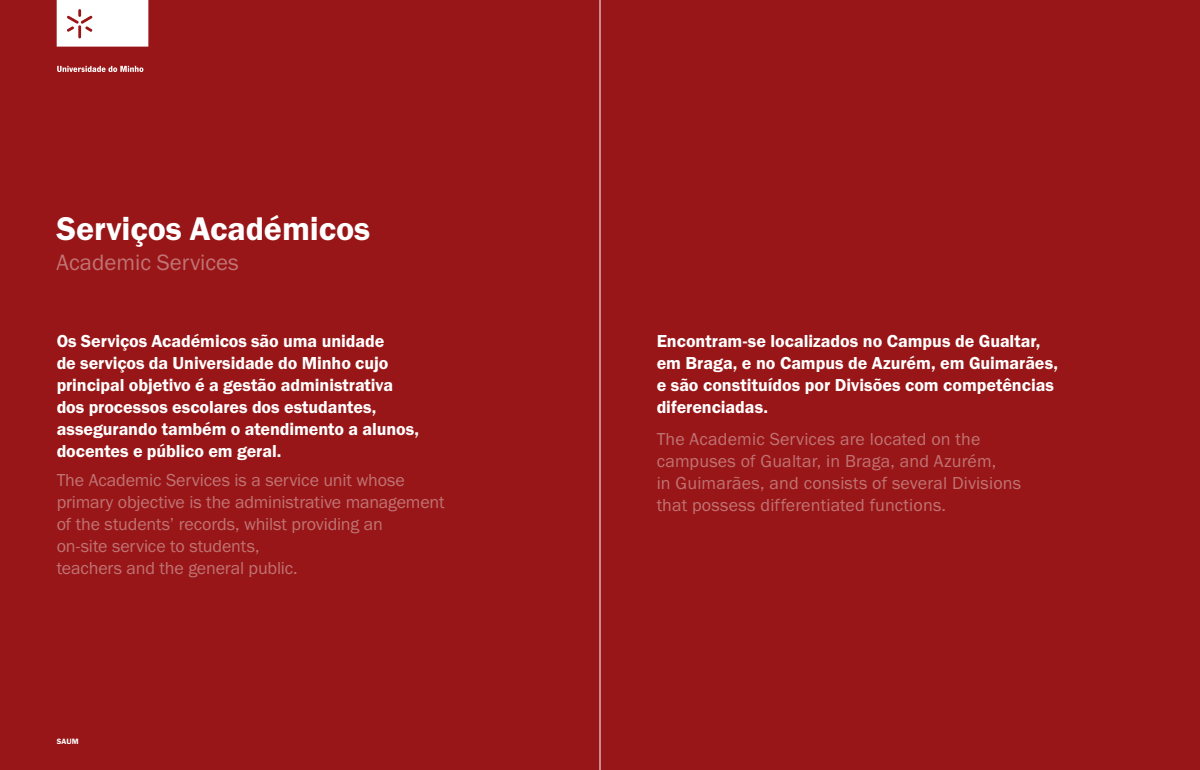
<style>
.page{position:relative;width:1200px;height:770px;background:#981617}
.page>*{position:absolute;margin:0;border:0;box-sizing:border-box;transform-origin:0 0}
.t1{font:34px "Franklin Gothic URW Dem";letter-spacing:-.005em;color:#fff}
.t2{font:23px "Franklin Gothic URW Boo";color:#c17374}
.t3{font:18px/22px "Franklin Gothic URW Dem";letter-spacing:-.005em;color:#fff}
.t4{font:18px/22px "Franklin Gothic URW Boo";color:#c17374}
.t5{font:8px "Franklin Gothic URW Dem";color:#fff}
</style>
<div class="page">
<svg style="left:57px;top:0;width:91px;height:47px"></svg>
<svg style="left:57px;top:66px;width:86px;height:6px"></svg>
<hr style="left:600px;top:0;width:1px;height:770px;background:#fff">
<h1 class="t1" style="left:57px;top:208px;width:315px">Serviços Académicos</h1>
<p class="t2" style="left:57px;top:248px;width:184px">Academic Services</p>
<p class="t3" style="left:57px;top:329px;width:364px">Os Serviços Académicos são uma unidade<br>de serviços da Universidade do Minho cujo principal objetivo é a gestão administrativa dos processos escolares dos estudantes, assegurando também o atendimento a alunos, docentes e público em geral.</p>
<p class="t4" style="left:57px;top:469px;width:390px">The Academic Services is a service unit whose primary objective is the administrative management of the students’ records, whilst providing an<br>on-site service to students,<br>teachers and the general public.</p>
<p class="t5" style="left:57px;top:736px;width:23px">SAUM</p>
<p class="t3" style="left:657px;top:329px;width:403px">Encontram-se localizados no Campus de Gualtar, em Braga, e no Campus de Azurém, em Guimarães, e são constituídos por Divisões com competências diferenciadas.</p>
<p class="t4" style="left:657px;top:428px;width:366px">The Academic Services are located on the campuses of Gualtar, in Braga, and Azurém,<br>in Guimarães, and consists of several Divisions that possess differentiated functions.</p>
</div>
